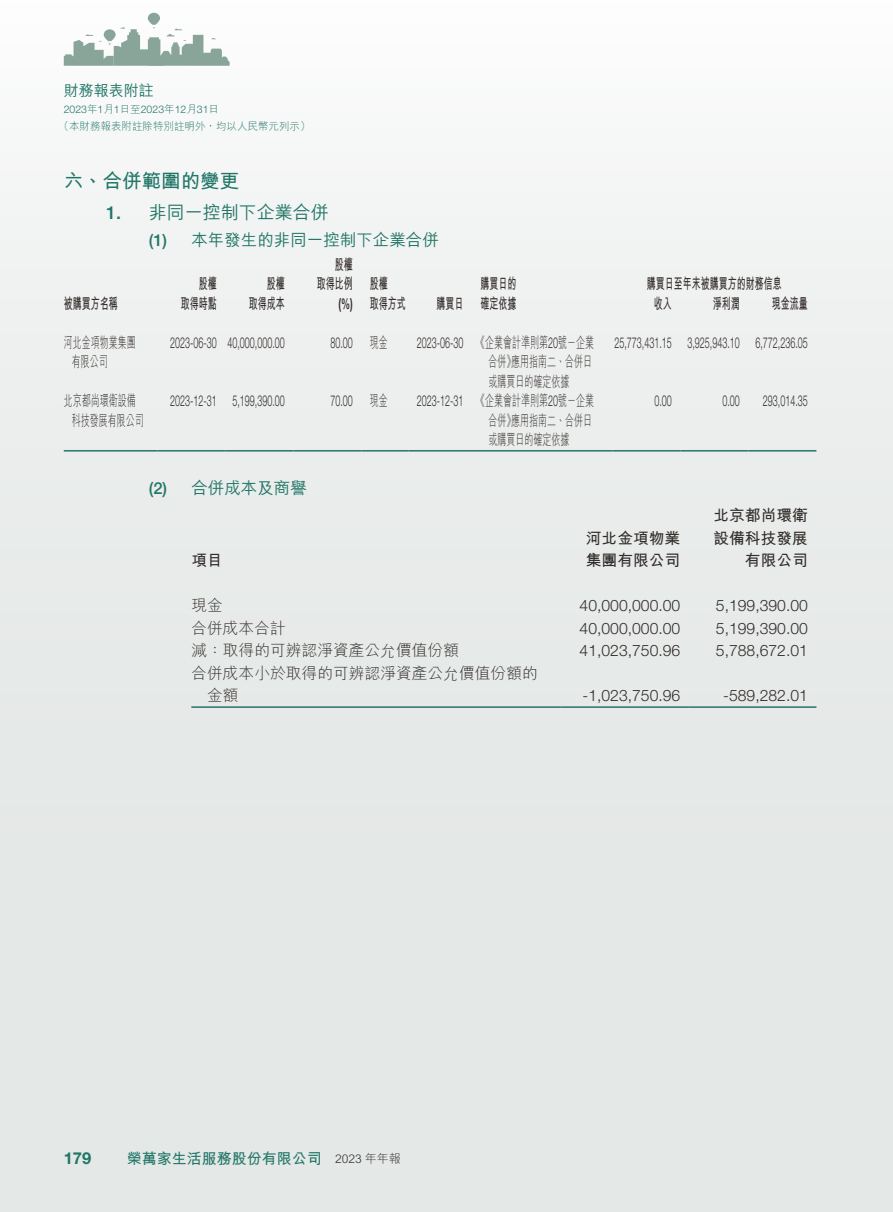
<style>
.page{position:relative;width:893px;height:1212px;background:#fff}
.page>*{position:absolute;margin:0;border:0;box-sizing:border-box;transform-origin:0 0}
.t1{font:700 19.5px "M Hei HK";color:#227668}
.t2{font:500 18px "M Hei HK";color:#227668}
.t3{font:500 18px "Helvetica Neue LT Std";color:#227668}
.t4{font:500 16.5px "M Hei HK";color:#227668}
.t5{font:500 16.5px "Helvetica Neue LT Std";color:#227668}
.t6{font:700 16.5px "Helvetica Neue LT Std";color:#227668}
.t7{font:300 15.75px "Helvetica Neue LT Std";color:#332d2b}
.t8{font:300 15.75px/22.5px "M Hei HK";color:#332d2b}
.t9{font:700 15.75px/22.5px "M Hei HK";color:#332d2b}
.t10{font:300 15px "Helvetica Neue LT Std";color:#332d2b;scale:.6 1}
.t11{font:300 15px/19.5px "M Hei HK";color:#332d2b;scale:.6 1}
.t12{font:700 15px/19.5px "M Hei HK";color:#332d2b;text-align:right;scale:.6 1}
.t13{font:700 15px "M Hei HK";color:#227668}
.t14{font:500 15px "M Hei HK";color:#227668}
.t15{font:700 15px "Helvetica Neue LT Std";color:#332d2b;scale:.6 1}
.t16{font:300 12px "M Hei HK";color:#332d2b}
.t17{font:300 10.5px "M Hei HK";color:#227668}
.t18{font:300 10.5px "Helvetica Neue LT Std";color:#227668}
.s1{font-family:"M Hei HK"}
.s2{font-family:"Helvetica Neue LT Std"}
</style>
<div class="page">
<div style="left:0;top:0;width:893px;height:1212px;background:linear-gradient(to bottom,#f6f7f7,#dfe3e1)"></div>
<svg style="left:64px;top:13px;width:166px;height:53px"></svg>
<hr style="left:64px;top:450px;width:93px;height:1px;background:#227668">
<hr style="left:157px;top:450px;width:68px;height:1px;background:#227668">
<hr style="left:225px;top:450px;width:68px;height:1px;background:#227668">
<hr style="left:293px;top:450px;width:68px;height:1px;background:#227668">
<hr style="left:361px;top:450px;width:47px;height:1px;background:#227668">
<hr style="left:408px;top:450px;width:64px;height:1px;background:#227668">
<hr style="left:472px;top:450px;width:140px;height:1px;background:#227668">
<hr style="left:612px;top:450px;width:68px;height:1px;background:#227668">
<hr style="left:680px;top:450px;width:68px;height:1px;background:#227668">
<hr style="left:748px;top:450px;width:68px;height:1px;background:#227668">
<hr style="left:191px;top:706px;width:370px;height:2px;background:#227668">
<hr style="left:561px;top:706px;width:128px;height:2px;background:#227668">
<hr style="left:689px;top:706px;width:127px;height:2px;background:#227668">
<p class="t14" style="left:64px;top:80px;width:91px">財務報表附註</p>
<p class="t18" style="left:64px;top:103px;width:157px">2023<span class="s1">年月</span>1 1<span class="s1">日至</span>2023<span class="s1">年</span>12<span class="s1">月</span>31<span class="s1">日</span></p>
<p class="t17" style="left:59px;top:119px;width:253px">（本財務報表附註除特別註明外，均以人民幣元列示(</p>
<h1 class="t1" style="left:64px;top:166px;width:177px">六、合併範圍的變更</h1>
<p class="t2" style="left:149px;top:199px;width:181px">非同一控制下企業合併</p>
<p class="t3" style="left:106px;top:202px;width:17px">1.</p>
<p class="t12" style="left:64px;top:292px;width:91px">被購買方名稱</p>
<p class="t5" style="left:149px;top:230px;width:20px">1( )</p>
<p class="t4" style="left:191px;top:228px;width:249px">本年發生的非同一控制下企業合併</p>
<p class="t12" style="left:181px;top:273px;width:61px">股權<br>取得時點</p>
<p class="t12" style="left:249px;top:273px;width:61px">股權<br>取得成本</p>
<p class="t12" style="left:317px;top:253px;width:61px">股權<br>取得比例</p>
<p class="t15" style="left:339px;top:294px;width:25px">%) (</p>
<p class="t12" style="left:370px;top:273px;width:31px">股權</p>
<p class="t12" style="left:370px;top:292px;width:61px">取得方式</p>
<p class="t12" style="left:436px;top:292px;width:46px">購買日</p>
<p class="t12" style="left:480px;top:273px;width:61px;text-align:left">購買日的確定依據</p>
<p class="t12" style="left:772px;top:273px;width:61px;text-align:left;text-indent:-125px">購買日至年末被購買方的財務信息<br>現金流量</p>
<p class="t12" style="left:654px;top:292px;width:31px">收入</p>
<p class="t12" style="left:713px;top:292px;width:46px">淨利潤</p>
<p class="t11" style="left:72px;top:332px;width:108px;text-indent:-8px">河北金項物業集團有限公司</p>
<p class="t11" style="left:476px;top:332px;width:198px">《企業會計準則第<span class="s2">20</span>號－企業</p>
<p class="t11" style="left:370px;top:332px;width:31px">現金</p>
<p class="t10" style="left:170px;top:333px;width:79px">2023-06-30</p>
<p class="t10" style="left:227px;top:333px;width:97px">40,000,000.00</p>
<p class="t10" style="left:330px;top:333px;width:39px">80.00</p>
<p class="t10" style="left:417px;top:333px;width:79px">2023-06-30</p>
<p class="t11" style="left:489px;top:351px;width:174px">合併應用指南二、合併日</p>
<p class="t11" style="left:489px;top:351px;width:136px;text-indent:18px">》<br>或購買日的確定依據</p>
<p class="t11" style="left:64px;top:390px;width:135px;text-align:center">北京都尚環衛設備科技發展有限公司</p>
<p class="t11" style="left:476px;top:390px;width:198px">《企業會計準則第<span class="s2">20</span>號－企業</p>
<p class="t11" style="left:370px;top:390px;width:31px">現金</p>
<p class="t10" style="left:170px;top:392px;width:79px">2023-12-31</p>
<p class="t10" style="left:232px;top:392px;width:89px">5,199,390.00</p>
<p class="t10" style="left:330px;top:392px;width:39px">70.00</p>
<p class="t10" style="left:417px;top:392px;width:79px">2023-12-31</p>
<p class="t11" style="left:489px;top:410px;width:174px">合併應用指南二、合併日</p>
<p class="t11" style="left:489px;top:410px;width:136px;text-indent:18px">》<br>或購買日的確定依據</p>
<p class="t5" style="left:149px;top:479px;width:20px">2( )</p>
<p class="t4" style="left:191px;top:476px;width:117px">合併成本及商譽</p>
<p class="t10" style="left:614px;top:333px;width:97px">25,773,431.15</p>
<p class="t10" style="left:687px;top:333px;width:89px">3,925,943.10</p>
<p class="t10" style="left:755px;top:333px;width:89px">6,772,236.05</p>
<p class="t10" style="left:654px;top:392px;width:31px">0.00</p>
<p class="t10" style="left:722px;top:392px;width:31px">0.00</p>
<p class="t10" style="left:763px;top:392px;width:77px">293,014.35</p>
<p class="t9" style="left:191px;top:548px;width:33px">項目</p>
<p class="t8" style="left:191px;top:594px;width:33px">現金</p>
<p class="t9" style="left:586px;top:526px;width:96px">河北金項物業集團有限公司</p>
<p class="t7" style="left:580px;top:596px;width:102px">40,000,000.00</p>
<p class="t9" style="left:713px;top:503px;width:96px;text-align:right">北京都尚環衛設備科技發展有限公司</p>
<p class="t7" style="left:716px;top:596px;width:93px">5,199,390.00</p>
<p class="t8" style="left:191px;top:616px;width:96px">合併成本合計</p>
<p class="t7" style="left:580px;top:619px;width:102px">40,000,000.00</p>
<p class="t7" style="left:716px;top:619px;width:93px">5,199,390.00</p>
<p class="t8" style="left:191px;top:639px;width:348px">減：取得的可辨認淨資產公允價值份額<br>合併成本小於取得的可辨認淨資產公允價值份額的</p>
<p class="t7" style="left:580px;top:641px;width:102px">41,023,750.96</p>
<p class="t7" style="left:716px;top:641px;width:93px">5,788,672.01</p>
<p class="t8" style="left:207px;top:684px;width:33px">金額</p>
<p class="t7" style="left:583px;top:686px;width:99px">-1,023,750.96</p>
<p class="t7" style="left:723px;top:686px;width:86px">-589,282.01</p>
<p class="t6" style="left:64px;top:1147px;width:29px">179</p>
<p class="t13" style="left:127px;top:1147px;width:196px">榮萬家生活服務股份有限公司</p>
<p class="t16" style="left:335px;top:1150px;width:67px">2023 年年報</p>
</div>
